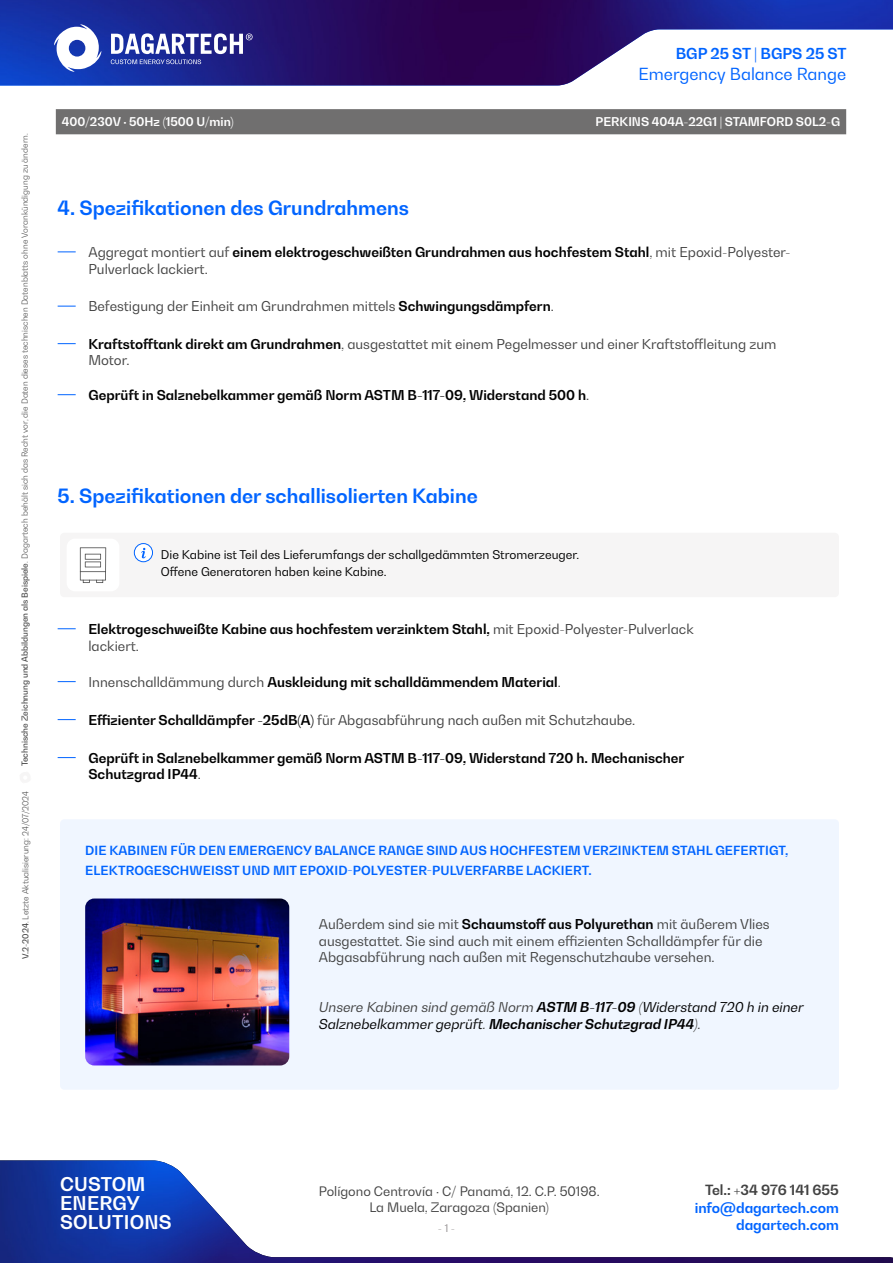
<style>
.page{position:relative;width:893px;height:1263px;background:#fff}
.page>*{position:absolute;margin:0;border:0;box-sizing:border-box;transform-origin:0 0}
.t1{font:700 19.5px "Bw Gradual";color:#0064ff}
.t2{font:700 18.75px/19.4px "Bw Gradual";letter-spacing:.01em;color:#fff}
.t3{font:16.5px "Bw Gradual";color:#0064ff}
.t4{font:700 15px "Bw Gradual";color:#0064ff}
.t5{font:700 13.95px "Bw Gradual";color:#0064ff}
.t6{font:700 13.95px "Bw Gradual";color:#424242}
.t7{font:13.5px/16.5px "Bw Gradual";color:#424242}
.t8{font:700 13.5px/16.5px "Bw Gradual";color:#000}
.t9{font:italic 13.5px/16.5px "Bw Gradual";color:#000}
.t10{font:12.9px/16.2px "Bw Gradual";color:#424242;text-align:center}
.t11{font:700 12.45px/20.2px "Bw Gradual";letter-spacing:.01em;color:#0064ff}
.t12{font:12px/17px "Bw Gradual";color:#000}
.t13{font:700 12px "Bw Gradual";color:#fff}
.t14{font:10.5px "Bw Gradual";color:#949091}
.t15{font:300 8.25px "Bw Gradual";color:#424242}
.s1{font-weight:500}
.s2{font-weight:700;color:#000}
.s3{font-weight:400;color:#424242}
.s4{color:#424242}
.s5{font-weight:700}
</style>
<div class="page">
<img style="left:0;top:1160px;width:893px;height:103px">
<img style="left:0;top:0;width:893px;height:85px">
<svg style="left:111px;top:33px;width:142px;height:31px"></svg>
<svg style="left:54px;top:24px;width:47px;height:48px"></svg>
<svg style="left:58px;top:251px;width:18px;height:1px"></svg>
<svg style="left:58px;top:628px;width:18px;height:1px"></svg>
<svg style="left:58px;top:343px;width:18px;height:1px"></svg>
<svg style="left:58px;top:306px;width:18px;height:1px"></svg>
<svg style="left:58px;top:681px;width:18px;height:1px"></svg>
<svg style="left:58px;top:719px;width:18px;height:1px"></svg>
<svg style="left:58px;top:757px;width:18px;height:1px"></svg>
<svg style="left:58px;top:394px;width:18px;height:1px"></svg>
<div style="left:60px;top:533px;width:779px;height:64px;background:#f6f5f5;border-radius:4px"></div>
<div style="left:60px;top:819px;width:779px;height:271px;background:#f0f6ff;border-radius:4px"></div>
<svg style="left:134px;top:543px;width:19px;height:19px"></svg>
<div style="left:134px;top:543px;width:19px;height:19px;border:1px solid #0064ff;border-radius:50%"></div>
<svg style="left:141px;top:548px;width:5px;height:10px"></svg>
<div style="left:67px;top:539px;width:52px;height:52px;background:#fff;border-radius:8px"></div>
<svg style="left:80px;top:547px;width:26px;height:36px"></svg>
<img style="left:85px;top:898px;width:204px;height:167px">
<div style="left:56px;top:109px;width:790px;height:25px;background:#706f6f"></div>
<p class="t15" style="left:19px;top:766px;width:634px;rotate:-90deg"><span class="s1">Technische Zeichnung und Abbildungen als Beispiele</span>. Dagartech behält sich das Recht vor, die Daten dieses technischen Datenblatts ohne Vorankündigung zu ändern.</p>
<p class="t15" style="left:20px;top:959px;width:169px;rotate:-90deg"><span class="s1">V.2-2024</span>. Letzte Aktualisierung: 24/07/2024</p>
<p class="t4" style="left:676px;top:44px;width:172px">BGP 25 ST | BGPS 25 ST</p>
<p class="t3" style="left:639px;top:63px;width:209px">Emergency Balance Range</p>
<p class="t13" style="left:62px;top:114px;width:173px">400/230V · 50Hz (1500 U/min)</p>
<p class="t13" style="left:596px;top:114px;width:246px">PERKINS 404A-22G1 | STAMFORD S0L2-G</p>
<h1 class="t1" style="left:58px;top:195px;width:353px">4. Spezifikationen des Grundrahmens</h1>
<p class="t7" style="left:88px;top:244px;width:704px">Aggregat montiert auf <span class="s2">einem elektrogeschweißten Grundrahmen aus hochfestem Stahl</span>, mit Epoxid-Polyester-<br>Pulverlack lackiert.</p>
<p class="t7" style="left:88px;top:298px;width:467px">Befestigung der Einheit am Grundrahmen mittels <span class="s2">Schwingungsdämpfern</span>.</p>
<p class="t7" style="left:88px;top:335px;width:689px"><span class="s2">Kraftstofftank direkt am Grundrahmen</span>, ausgestattet mit einem Pegelmesser und einer Kraftstoffleitung zum<br>Motor.</p>
<p class="t8" style="left:88px;top:386px;width:502px">Geprüft in Salznebelkammer gemäß Norm ASTM B-117-09, Widerstand 500 h<span class="s3">.</span></p>
<h1 class="t1" style="left:58px;top:483px;width:422px">5. Spezifikationen der schallisolierten Kabine</h1>
<p class="t12" style="left:161px;top:545px;width:420px">Die Kabine ist Teil des Lieferumfangs der schallgedämmten Stromerzeuger.<br>Offene Generatoren haben keine Kabine.</p>
<p class="t8" style="left:88px;top:620px;width:607px">Elektrogeschweißte Kabine aus hochfestem verzinktem Stahl, <span class="s3">mit Epoxid-Polyester-Pulverlack lackiert.</span></p>
<p class="t8" style="left:88px;top:673px;width:474px"><span class="s3">Innenschalldämmung durch</span> Auskleidung mit schalldämmendem Material<span class="s3">.</span></p>
<p class="t7" style="left:88px;top:711px;width:548px"><span class="s2">Effizienter Schalldämpfer -25dB(A)</span> für Abgasabführung nach außen mit Schutzhaube.</p>
<p class="t8" style="left:88px;top:749px;width:597px">Geprüft in Salznebelkammer gemäß Norm ASTM B-117-09, Widerstand 720 h. Mechanischer<br>Schutzgrad IP44<span class="s3">.</span></p>
<p class="t11" style="left:85px;top:839px;width:704px">DIE KABINEN FÜR DEN EMERGENCY BALANCE RANGE SIND AUS HOCHFESTEM VERZINKTEM STAHL GEFERTIGT,<br>ELEKTROGESCHWEISST UND MIT EPOXID-POLYESTER-PULVERFARBE LACKIERT.</p>
<p class="t7" style="left:319px;top:916px;width:452px">Außerdem sind sie mit <span class="s2">Schaumstoff aus Polyurethan</span> mit äußerem Vlies ausgestattet. Sie sind auch mit einem effizienten Schalldämpfer für die<br>Abgasabführung nach außen mit Regenschutzhaube versehen.</p>
<p class="t9" style="left:319px;top:999px;width:486px"><span class="s4">Unsere Kabinen sind gemäß Norm</span> <span class="s5">ASTM B-117-09</span> <span class="s4">(</span>Widerstand 720 h in einer<br>Salznebelkammer geprüft<span class="s4">.</span> <span class="s5">Mechanischer Schutzgrad IP44</span><span class="s4">).</span></p>
<h2 class="t2" style="left:60px;top:1173px;width:113px">CUSTOM<br>ENERGY<br>SOLUTIONS</h2>
<p class="t10" style="left:319px;top:1182px;width:282px">Polígono Centrovía · C/ Panamá, 12. C.P. 50198.<br>La Muela, Zaragoza (Spanien)</p>
<p class="t14" style="left:438px;top:1221px;width:19px">- 1 -</p>
<p class="t6" style="left:705px;top:1180px;width:135px">Tel.: +34 976 141 655</p>
<p class="t5" style="left:695px;top:1199px;width:146px">info@dagartech.com</p>
<p class="t5" style="left:736px;top:1215px;width:104px">dagartech.com</p>
</div>
